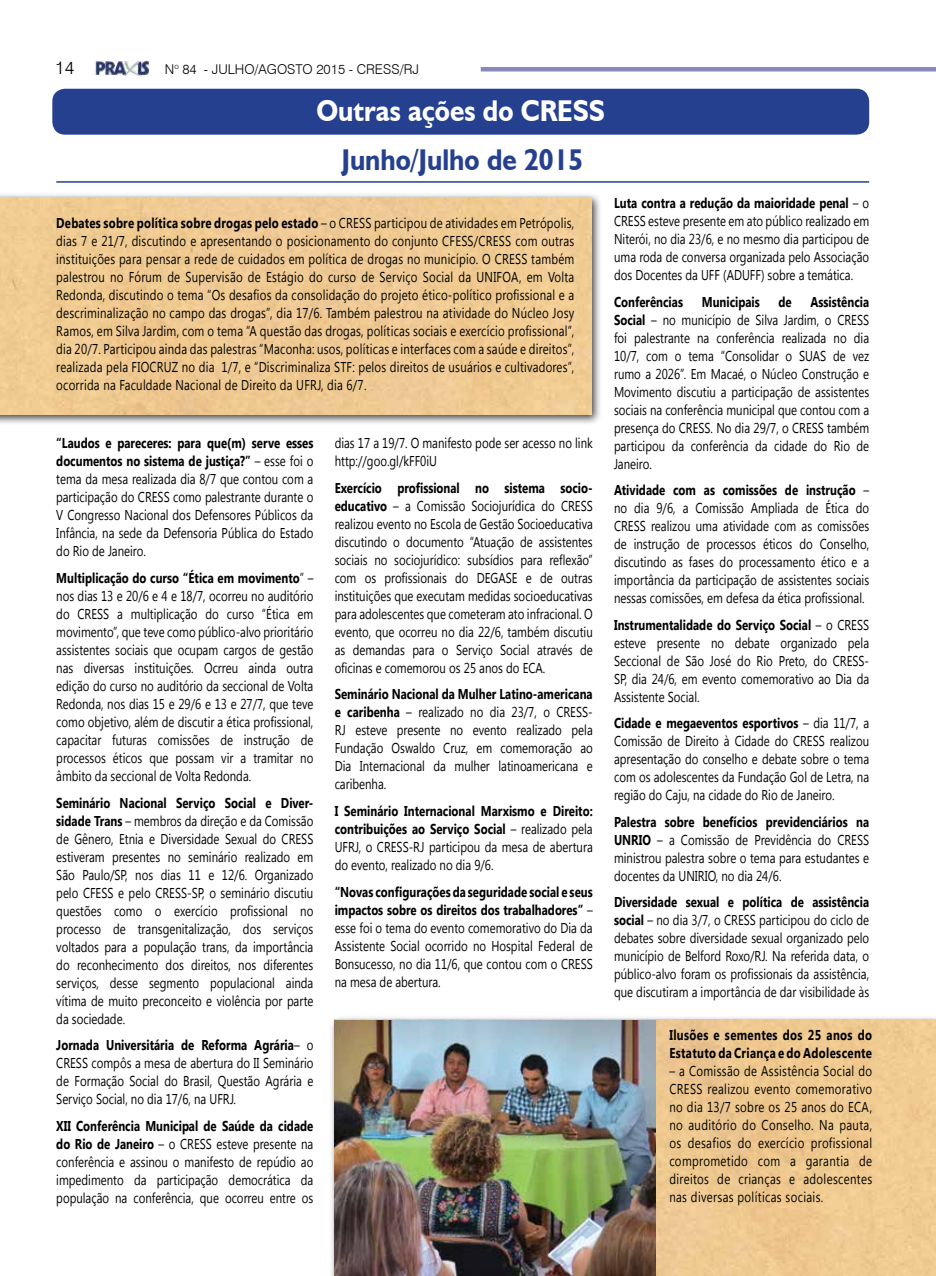
<style>
.page{position:relative;width:936px;height:1276px;background:#fff}
.page>*{position:absolute;margin:0;border:0;box-sizing:border-box;transform-origin:0 0}
.t1{font:700 30px "Humanist 521 BT";color:#fff;scale:.9 1}
.t2{font:700 30px "Humanist 521 BT";color:#25408f;scale:.9 1}
.t3{font:300 18px "Swiss 721 BT";color:#000}
.t4{font:14.25px/18px "Segoe UI";color:#000;text-align:justify;scale:.8 1}
.t5{font:700 14.25px/18px "Segoe UI";letter-spacing:.03em;color:#000;scale:.8 1}
.t6{font:700 14.25px "Segoe UI";color:#000;scale:.8 1}
.t7{font:300 13.5px "Swiss 721 BT";color:#000}
.s1{font-weight:700}
</style>
<div class="page">
<div style="left:52px;top:89px;width:817px;height:46px;background:#25408f;border-radius:13px"></div>
<hr style="left:56px;top:181px;width:813px;height:2px;background:#25408f">
<img style="left:95px;top:60px;width:55px;height:17px">
<hr style="left:480px;top:67px;width:455px;height:4px;background:#8889ba">
<div style="left:0;top:193px;width:602px;height:233px;background:#000;opacity:.75"></div>
<div style="left:0;top:198px;width:591px;height:217px;background:#efca93"></div>
<div style="left:329px;top:1014px;width:606px;height:262px;background:#000;opacity:.75"></div>
<img style="left:655px;top:1020px;width:280px;height:256px">
<img style="left:334px;top:1020px;width:321px;height:256px">
<p class="t3" style="left:55px;top:57px;width:21px">14</p>
<p class="t7" style="left:165px;top:61px;width:255px">N<sup>o</sup> 84 - JULHO/AGOSTO 2015 - CRESS/RJ</p>
<h1 class="t1" style="left:316px;top:92px;width:322px">Outras ações do CRESS</h1>
<h1 class="t2" style="left:341px;top:141px;width:270px">Junho/Julho de 2015</h1>
<p class="t4" style="left:56px;top:214px;width:649px"><span class="s1">Debates sobre política sobre drogas pelo estado</span> – o CRESS participou de atividades em Petrópolis, dias 7 e 21/7, discutindo e apresentando o posicionamento do conjunto CFESS/CRESS com outras instituições para pensar a rede de cuidados em política de drogas no município. O CRESS também palestrou no Fórum de Supervisão de Estágio do curso de Serviço Social da UNIFOA, em Volta Redonda, discutindo o tema “Os desafios da consolidação do projeto ético-político profissional e a descriminalização no campo das drogas”, dia 17/6. Também palestrou na atividade do Núcleo Josy Ramos, em Silva Jardim, com o tema “A questão das drogas, políticas sociais e exercício profissional”, dia 20/7. Participou ainda das palestras “Maconha: usos, políticas e interfaces com a saúde e direitos”, realizada pela FIOCRUZ no dia 1/7, e “Discriminaliza STF: pelos direitos de usuários e cultivadores”, ocorrida na Faculdade Nacional de Direito da UFRJ, dia 6/7.</p>
<p class="t4" style="left:56px;top:434px;width:323px"><span class="s1">“Laudos e pareceres: para que(m) serve esses documentos no sistema de justiça?”</span> – esse foi o tema da mesa realizada dia 8/7 que contou com a participação do CRESS como palestrante durante o V Congresso Nacional dos Defensores Públicos da Infância, na sede da Defensoria Pública do Estado do Rio de Janeiro.</p>
<p class="t4" style="left:56px;top:568px;width:323px"><span class="s1">Multiplicação do curso “Ética em movimento</span>” – nos dias 13 e 20/6 e 4 e 18/7, ocorreu no auditório do CRESS a multiplicação do curso “Ética em movimento”, que teve como público-alvo prioritário assistentes sociais que ocupam cargos de gestão nas diversas instituições. Ocrreu ainda outra edição do curso no auditório da seccional de Volta Redonda, nos dias 15 e 29/6 e 13 e 27/7, que teve como objetivo, além de discutir a ética profissional, capacitar futuras comissões de instrução de processos éticos que possam vir a tramitar no âmbito da seccional de Volta Redonda.</p>
<p class="t4" style="left:56px;top:793px;width:323px"><span class="s1">Seminário Nacional Serviço Social e Diver&shy;sidade Trans</span> – membros da direção e da Comissão de Gênero, Etnia e Diversidade Sexual do CRESS estiveram presentes no seminário realizado em São Paulo/SP, nos dias 11 e 12/6. Organizado pelo CFESS e pelo CRESS-SP, o seminário discutiu questões como o exercício profissional no processo de transgenitalização, dos serviços voltados para a população trans, da importância do reconhecimento dos direitos, nos diferentes serviços, desse segmento populacional ainda vítima de muito preconceito e violência por parte da sociedade.</p>
<p class="t4" style="left:56px;top:1035px;width:323px"><span class="s1">Jornada Universitária de Reforma Agrária</span>– o CRESS compôs a mesa de abertura do II Seminário de Formação Social do Brasil, Questão Agrária e Serviço Social, no dia 17/6, na UFRJ.</p>
<p class="t4" style="left:56px;top:1116px;width:323px"><span class="s1">XII Conferência Municipal de Saúde da cidade do Rio de Janeiro</span> – o CRESS esteve presente na conferência e assinou o manifesto de repúdio ao impedimento da participação democrática da população na conferência, que ocorreu entre os</p>
<p class="t4" style="left:334px;top:434px;width:324px">dias 17 a 19/7. O manifesto pode ser acesso no link http://goo.gl/kFF0iU</p>
<p class="t4" style="left:334px;top:478px;width:324px"><span class="s1">Exercício profissional no sistema socio&shy;educativo</span> – a Comissão Sociojurídica do CRESS realizou evento no Escola de Gestão Socioeducativa discutindo o documento “Atuação de assistentes sociais no sociojurídico: subsídios para reflexão” com os profissionais do DEGASE e de outras instituições que executam medidas socioeducativas para adolescentes que cometeram ato infracional. O evento, que ocorreu no dia 22/6, também discutiu as demandas para o Serviço Social através de oficinas e comemorou os 25 anos do ECA.</p>
<p class="t4" style="left:334px;top:685px;width:324px"><span class="s1">Seminário Nacional da Mulher Latino-americana e caribenha</span> – realizado no dia 23/7, o CRESS-RJ esteve presente no evento realizado pela Fundação Oswaldo Cruz, em comemoração ao Dia Internacional da mulher latinoamericana e caribenha.</p>
<p class="t4" style="left:334px;top:801px;width:324px"><span class="s1">I Seminário Internacional Marxismo e Direito: contribuições ao Serviço Social</span> – realizado pela UFRJ, o CRESS-RJ participou da mesa de abertura do evento, realizado no dia 9/6.</p>
<p class="t4" style="left:334px;top:882px;width:324px"><span class="s1">“Novas configurações da seguridade social e seus impactos sobre os direitos dos trabalhadores”</span> – esse foi o tema do evento comemorativo do Dia da Assistente Social ocorrido no Hospital Federal de Bonsucesso, no dia 11/6, que contou com o CRESS na mesa de abertura.</p>
<p class="t4" style="left:614px;top:193px;width:320px"><span class="s1">Luta contra a redução da maioridade penal</span> – o CRESS esteve presente em ato público realizado em Niterói, no dia 23/6, e no mesmo dia participou de uma roda de conversa organizada pelo Associação dos Docentes da UFF (ADUFF) sobre a temática.</p>
<p class="t6" style="left:614px;top:291px;width:88px">Conferências</p>
<p class="t6" style="left:701px;top:291px;width:74px">Municipais</p>
<p class="t5" style="left:778px;top:292px;width:18px">de</p>
<p class="t4" style="left:614px;top:292px;width:320px;text-indent:196px"><span class="s1">Assistência Social</span> – no município de Silva Jardim, o CRESS foi palestrante na conferência realizada no dia 10/7, com o tema “Consolidar o SUAS de vez rumo a 2026”. Em Macaé, o Núcleo Construção e Movimento discutiu a participação de assistentes sociais na conferência municipal que contou com a presença do CRESS. No dia 29/7, o CRESS também participou da conferência da cidade do Rio de Janeiro.</p>
<p class="t4" style="left:614px;top:480px;width:320px"><span class="s1">Atividade com as comissões de instrução</span> – no dia 9/6, a Comissão Ampliada de Ética do CRESS realizou uma atividade com as comissões de instrução de processos éticos do Conselho, discutindo as fases do processamento ético e a importância da participação de assistentes sociais nessas comissões, em defesa da ética profissional.</p>
<p class="t4" style="left:614px;top:615px;width:320px"><span class="s1">Instrumentalidade do Serviço Social</span> – o CRESS esteve presente no debate organizado pela Seccional de São José do Rio Preto, do CRESS-SP, dia 24/6, em evento comemorativo ao Dia da Assistente Social.</p>
<p class="t4" style="left:614px;top:713px;width:320px"><span class="s1">Cidade e megaeventos esportivos</span> – dia 11/7, a Comissão de Direito à Cidade do CRESS realizou apresentação do conselho e debate sobre o tema com os adolescentes da Fundação Gol de Letra, na região do Caju, na cidade do Rio de Janeiro.</p>
<p class="t4" style="left:614px;top:812px;width:320px"><span class="s1">Palestra sobre benefícios previdenciários na UNRIO</span> – a Comissão de Previdência do CRESS ministrou palestra sobre o tema para estudantes e docentes da UNIRIO, no dia 24/6.</p>
<p class="t4" style="left:614px;top:892px;width:320px"><span class="s1">Diversidade sexual e política de assistência social</span> – no dia 3/7, o CRESS participou do ciclo de debates sobre diversidade sexual organizado pelo município de Belford Roxo/RJ. Na referida data, o público-alvo foram os profissionais da assistência, que discutiram a importância de dar visibilidade às</p>
<p class="t5" style="left:669px;top:1025px;width:255px">Ilusões e sementes dos 25 anos do<br>Estatuto da Criança e do Adolescente</p>
<p class="t4" style="left:669px;top:1061px;width:255px">– a Comissão de Assistência Social do CRESS realizou evento comemorativo no dia 13/7 sobre os 25 anos do ECA, no auditório do Conselho. Na pauta, os desafios do exercício profissional comprometido com a garantia de direitos de crianças e adolescentes nas diversas políticas sociais.</p>
</div>
